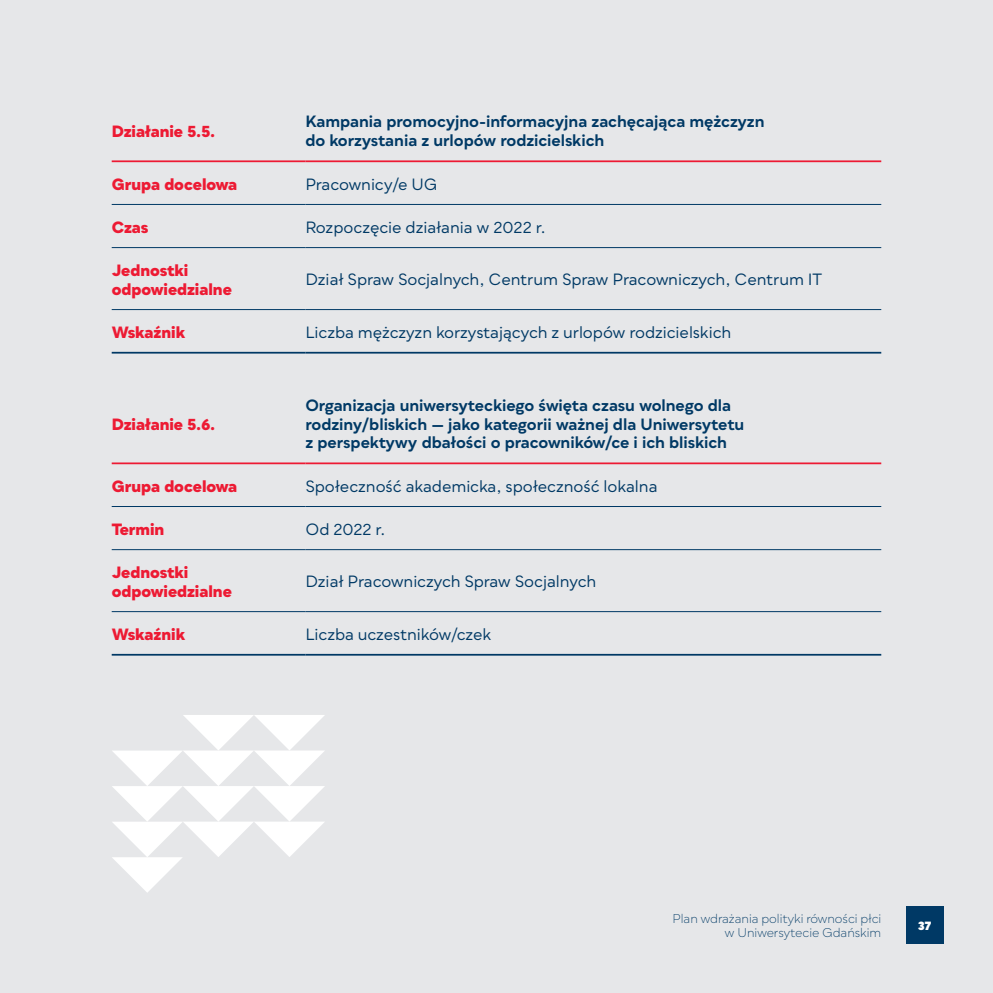
<style>
.page{position:relative;width:993px;height:993px;background:#fff}
.page>*{position:absolute;margin:0;border:0;box-sizing:border-box;transform-origin:0 0}
.t1{font:15.75px "Qualion";letter-spacing:-.01em;color:#003965}
.t2{font:700 15.75px/18.9px "Qualion";letter-spacing:-.005em;color:#003965}
.t3{font:800 15.75px/18.9px "Qualion";letter-spacing:-.005em;color:#ed1a33}
.t4{font:300 12.25px/14.7px "Qualion";letter-spacing:-.005em;color:#003965;text-align:right}
.t5{font:900 11.9px "Qualion";color:#fff}
</style>
<div class="page">
<div style="left:0;top:0;width:992px;height:992px;background:#e6e7e9"></div>
<svg style="left:112px;top:715px;width:213px;height:177px"></svg>
<div style="left:905px;top:905px;width:38px;height:38px;background:#003965"></div>
<hr style="left:112px;top:352px;width:193px;height:1px;background:#003965">
<hr style="left:305px;top:352px;width:576px;height:1px;background:#003965">
<hr style="left:112px;top:160px;width:193px;height:2px;background:#ed1a33">
<hr style="left:305px;top:160px;width:576px;height:2px;background:#ed1a33">
<hr style="left:112px;top:204px;width:193px;height:1px;background:#003965">
<hr style="left:305px;top:204px;width:576px;height:1px;background:#003965">
<hr style="left:112px;top:247px;width:193px;height:1px;background:#003965">
<hr style="left:305px;top:247px;width:576px;height:1px;background:#003965">
<hr style="left:112px;top:309px;width:193px;height:1px;background:#003965">
<hr style="left:305px;top:309px;width:576px;height:1px;background:#003965">
<hr style="left:112px;top:653px;width:193px;height:2px;background:#003965">
<hr style="left:305px;top:653px;width:576px;height:2px;background:#003965">
<hr style="left:112px;top:462px;width:193px;height:2px;background:#ed1a33">
<hr style="left:305px;top:462px;width:576px;height:2px;background:#ed1a33">
<hr style="left:112px;top:506px;width:193px;height:1px;background:#003965">
<hr style="left:305px;top:506px;width:576px;height:1px;background:#003965">
<hr style="left:112px;top:549px;width:193px;height:1px;background:#003965">
<hr style="left:305px;top:549px;width:576px;height:1px;background:#003965">
<hr style="left:112px;top:611px;width:193px;height:1px;background:#003965">
<hr style="left:305px;top:611px;width:576px;height:1px;background:#003965">
<p class="t3" style="left:112px;top:122px;width:105px">Działanie 5.5.</p>
<p class="t2" style="left:305px;top:113px;width:460px">Kampania promocyjno-informacyjna zachęcająca mężczyzn do korzystania z urlopów rodzicielskich</p>
<p class="t3" style="left:112px;top:174px;width:127px">Grupa docelowa</p>
<p class="t1" style="left:305px;top:175px;width:133px">Pracownicy/e UG</p>
<p class="t3" style="left:112px;top:218px;width:38px">Czas</p>
<p class="t1" style="left:305px;top:218px;width:242px">Rozpoczęcie działania w 2022 r.</p>
<p class="t3" style="left:112px;top:261px;width:122px">Jednostki odpowiedzialne</p>
<p class="t1" style="left:305px;top:270px;width:518px">Dział Spraw Socjalnych, Centrum Spraw Pracowniczych, Centrum IT</p>
<p class="t3" style="left:112px;top:323px;width:75px">Wskaźnik</p>
<p class="t1" style="left:305px;top:323px;width:427px">Liczba mężczyzn korzystających z urlopów rodzicielskich</p>
<p class="t3" style="left:112px;top:414px;width:105px">Działanie 5.6.</p>
<p class="t2" style="left:305px;top:395px;width:440px">Organizacja uniwersyteckiego święta czasu wolnego dla rodziny/bliskich — jako kategorii ważnej dla Uniwersytetu z perspektywy dbałości o pracowników/ce i ich bliskich</p>
<p class="t3" style="left:112px;top:476px;width:127px">Grupa docelowa</p>
<p class="t1" style="left:305px;top:477px;width:353px">Społeczność akademicka, społeczność lokalna</p>
<p class="t3" style="left:112px;top:519px;width:54px">Termin</p>
<p class="t1" style="left:305px;top:520px;width:82px">Od 2022 r.</p>
<p class="t3" style="left:112px;top:562px;width:122px">Jednostki odpowiedzialne</p>
<p class="t1" style="left:305px;top:572px;width:292px">Dział Pracowniczych Spraw Socjalnych</p>
<p class="t3" style="left:112px;top:624px;width:75px">Wskaźnik</p>
<p class="t1" style="left:305px;top:625px;width:188px">Liczba uczestników/czek</p>
<p class="t4" style="left:672px;top:910px;width:210px">Plan wdrażania polityki równości płci w Uniwersytecie Gdańskim</p>
<p class="t5" style="left:917px;top:918px;width:14px">37</p>
</div>
